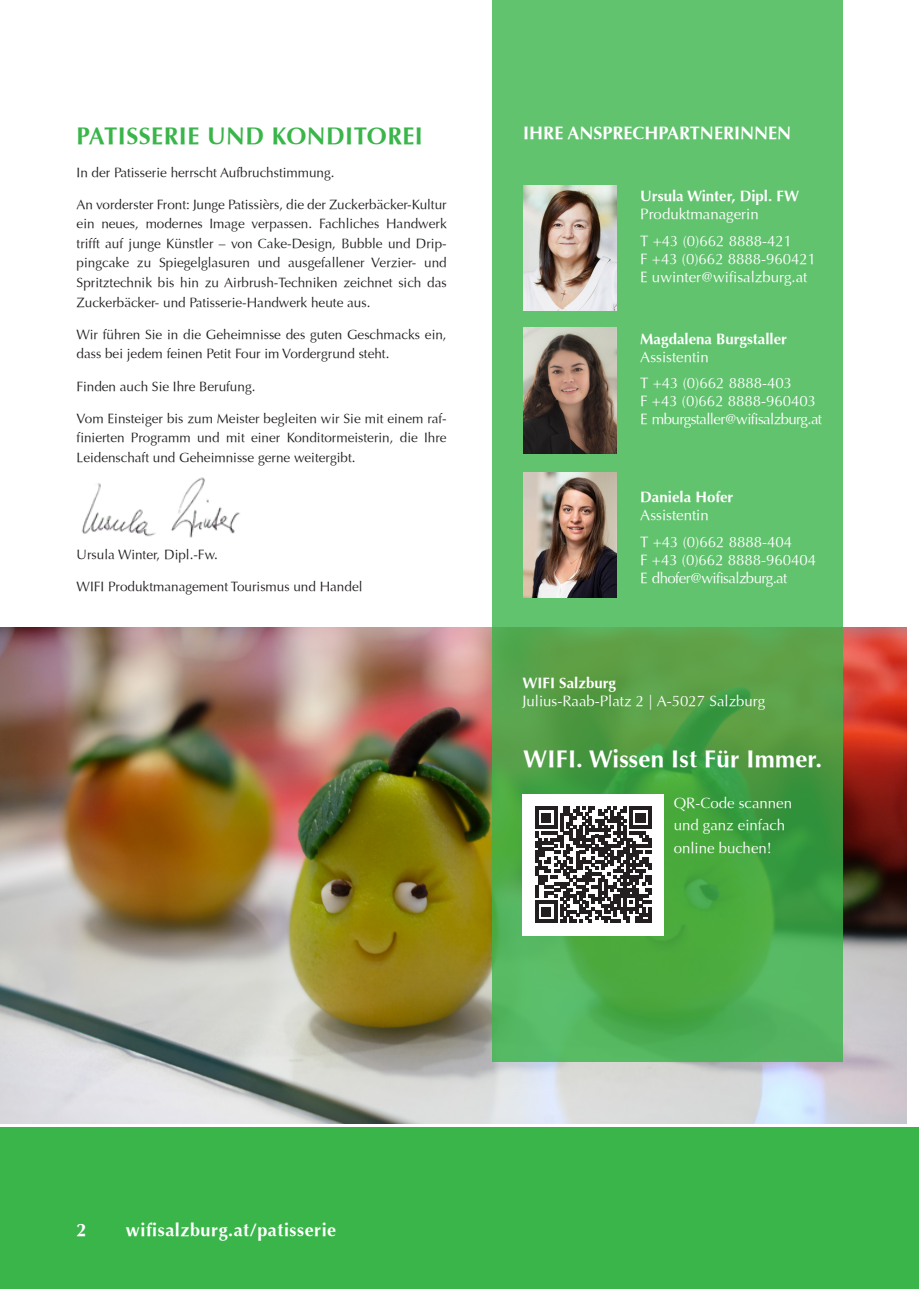
<style>
.page{position:relative;width:919px;height:1289px;background:#fff}
.page>*{position:absolute;margin:0;border:0;box-sizing:border-box;transform-origin:0 0}
.Grundtext{font:700 24px "Optima";letter-spacing:.02em;color:#3ab54a}
.t1{font:700 24px "Optima";letter-spacing:.01em;color:#fff}
.t2{font:700 18px "Optima";letter-spacing:.03em;color:#fff}
.t3{font:700 18px "Optima";color:#fff}
.Grundtext-2{font:15px/22.5px "Optima";color:#fff}
.t4{font:700 15px "Optima";color:#fff}
.Grundtext-3{font:15px "Optima";letter-spacing:-.04em;color:#fff}
.Grundtext-4{font:13.5px/19.5px "Optima";color:#231f20;text-align:justify}
</style>
<div class="page">
<div style="left:0;top:1127px;width:918px;height:161px;background:#3ab54a"></div>
<img style="left:81px;top:477px;width:159px;height:61px">
<img style="left:0;top:627px;width:906px;height:496px">
<svg style="left:492px;top:0;width:350px;height:1061px;background:#59b65e"></svg>
<img style="left:523px;top:185px;width:94px;height:125px">
<img style="left:523px;top:327px;width:94px;height:126px">
<div style="left:522px;top:794px;width:142px;height:141px;background:#fff"></div>
<svg style="left:535px;top:806px;width:116px;height:116px"></svg>
<hr style="left:648px;top:907px;width:3px;height:15px;background:#231f20">
<img style="left:523px;top:472px;width:94px;height:125px">
<p class="Grundtext" style="left:77px;top:122px;width:348px">PATISSERIE UND KONDITOREI</p>
<p class="Grundtext-4" style="left:77px;top:162px;width:259px">In der Patisserie herrscht Aufbruchstimmung.</p>
<p class="Grundtext-4" style="left:77px;top:195px;width:371px">An vorderster Front: Junge Patissièrs, die der Zuckerbäcker-Kultur ein neues, modernes Image verpassen. Fachliches Handwerk trifft auf junge Künstler – von Cake-Design, Bubble und Drip&shy;pingcake zu Spiegelglasuren und ausgefallener Verzier- und Spritztechnik bis hin zu Airbrush-Techniken zeichnet sich das Zuckerbäcker- und Patisserie-Handwerk heute aus.</p>
<p class="Grundtext-4" style="left:77px;top:324px;width:371px">Wir führen Sie in die Geheimnisse des guten Geschmacks ein, dass bei jedem feinen Petit Four im Vordergrund steht.</p>
<p class="Grundtext-4" style="left:77px;top:376px;width:180px">Finden auch Sie Ihre Berufung.</p>
<p class="Grundtext-4" style="left:77px;top:409px;width:371px">Vom Einsteiger bis zum Meister begleiten wir Sie mit einem raf&shy;finierten Programm und mit einer Konditormeisterin, die Ihre Leidenschaft und Geheimnisse gerne weitergibt.</p>
<p class="Grundtext-4" style="left:77px;top:544px;width:143px">Ursula Winter, Dipl.-Fw.</p>
<p class="Grundtext-4" style="left:77px;top:577px;width:287px">WIFI Produktmanagement Tourismus und Handel</p>
<p class="t3" style="left:523px;top:122px;width:269px">IHRE ANSPRECHPARTNERINNEN</p>
<p class="t4" style="left:640px;top:187px;width:160px">Ursula Winter, Dipl. FW</p>
<p class="Grundtext-2" style="left:640px;top:203px;width:120px">Produktmanagerin</p>
<p class="Grundtext-2" style="left:640px;top:229px;width:153px">T +43 (0)662 8888-421</p>
<p class="Grundtext-2" style="left:640px;top:247px;width:177px">F +43 (0)662 8888-960421</p>
<p class="Grundtext-2" style="left:640px;top:265px;width:169px">E uwinter@wifisalzburg.at</p>
<p class="t4" style="left:640px;top:330px;width:148px">Magdalena Burgstaller</p>
<p class="Grundtext-2" style="left:640px;top:345px;width:70px">Assistentin</p>
<p class="Grundtext-2" style="left:640px;top:372px;width:153px">T +43 (0)662 8888-403</p>
<p class="Grundtext-2" style="left:640px;top:390px;width:177px">F +43 (0)662 8888-960403</p>
<p class="Grundtext-3" style="left:640px;top:410px;width:183px">E mburgstaller@wifisalzburg.at</p>
<p class="t4" style="left:640px;top:488px;width:95px">Daniela Hofer</p>
<p class="Grundtext-2" style="left:640px;top:504px;width:70px">Assistentin</p>
<p class="Grundtext-2" style="left:640px;top:530px;width:153px">T +43 (0)662 8888-404</p>
<p class="Grundtext-2" style="left:640px;top:548px;width:177px">F +43 (0)662 8888-960404</p>
<p class="Grundtext-3" style="left:640px;top:568px;width:148px">E dhofer@wifisalzburg.at</p>
<p class="t4" style="left:522px;top:674px;width:95px">WIFI Salzburg</p>
<p class="Grundtext-2" style="left:522px;top:690px;width:244px">Julius-Raab-Platz 2 | A-5027 Salzburg</p>
<p class="t1" style="left:523px;top:744px;width:300px">WIFI. Wissen Ist Für Immer.</p>
<p class="Grundtext-2" style="left:673px;top:791px;width:120px">QR-Code scannen und ganz einfach online buchen!</p>
<h2 class="t3" style="left:77px;top:1219px;width:12px">2</h2>
<h2 class="t2" style="left:126px;top:1219px;width:212px">wifisalzburg.at/patisserie</h2>
</div>
